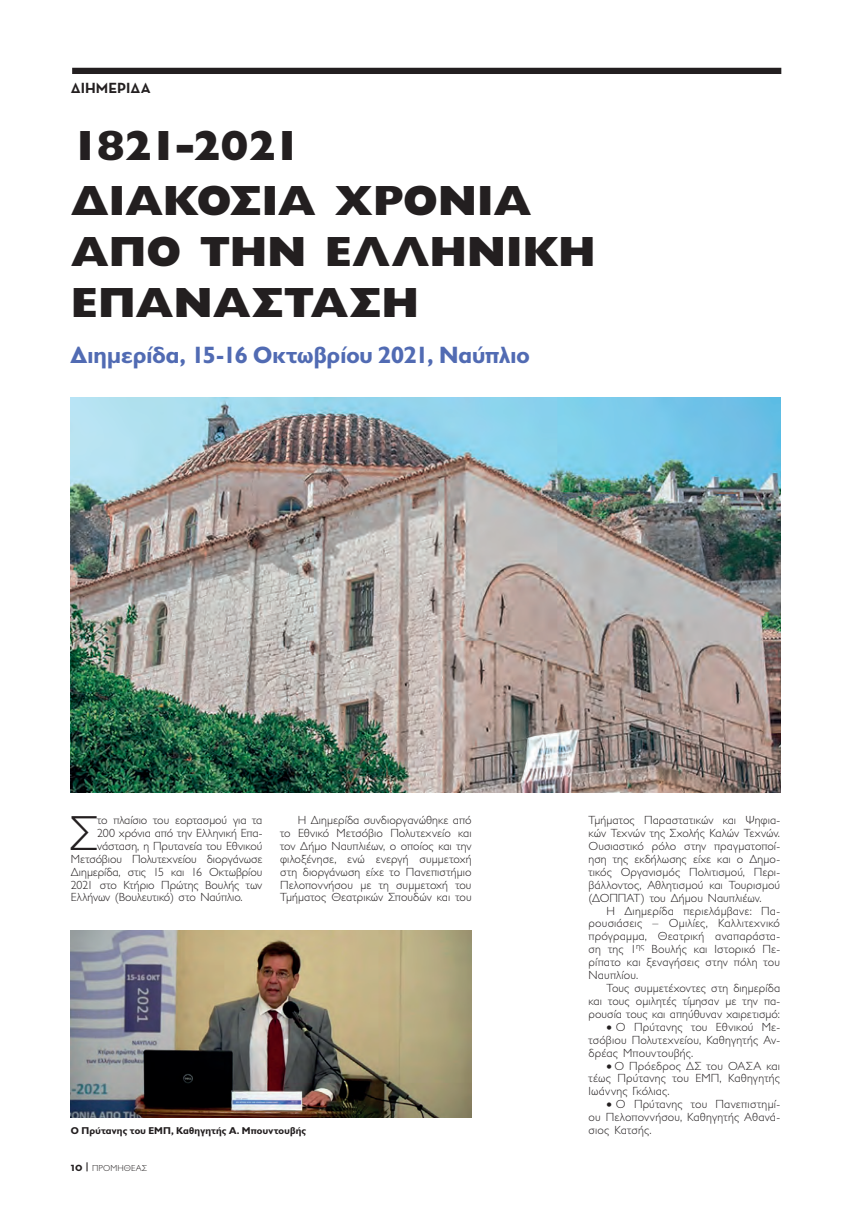
<style>
.page{position:relative;width:851px;height:1205px;background:#fff}
.page>*{position:absolute;margin:0;border:0;box-sizing:border-box;transform-origin:0 0}
.t1{font:300 49.62px "CF Jill";color:#231f20}
.t2{font:800 42.5px/54.5px "CF Jill";letter-spacing:-.005em;color:#231f20}
.t3{font:700 23.75px "CF Jill";color:#516bb3}
.t4{font:700 15px "Neutraface Text Greek";color:#231f20}
.t5{font:300 11.88px/12.9px "CF Jill";letter-spacing:.005em;color:#231f20;text-align:justify}
.t6{font:700 10px "CF Jill";letter-spacing:.015em;color:#231f20}
.t7{font:300 8.75px "CF Jill";letter-spacing:.02em;color:#231f20}
.s1{font-family:"Neutraface Text Greek";font-weight:700;font-size:11.88px}
.s2{font-family:"Neutraface Text Greek";font-weight:600;font-size:10.62px}
</style>
<div class="page">
<div style="left:72px;top:68px;width:709px;height:6px;background:#231f20"></div>
<img style="left:71px;top:398px;width:709px;height:394px">
<img style="left:71px;top:931px;width:400px;height:186px">
<p class="t4" style="left:71px;top:79px;width:81px">ΔΙΗΜΕΡΙΔΑ</p>
<h2 class="t2" style="left:71px;top:119px;width:462px">1821-2021<br>ΔΙΑΚΟΣΙΑ ΧΡΟΝΙΑ</h2>
<h2 class="t2" style="left:71px;top:226px;width:526px;line-height:51px">ΑΠΟ ΤΗΝ ΕΛΛΗΝΙΚΗ<br>ΕΠΑΝΑΣΤΑΣΗ</h2>
<h3 class="t3" style="left:71px;top:341px;width:460px">Διημερίδα, 15-16 Οκτωβρίου 2021, Ναύπλιο</h3>
<h1 class="t1" style="left:70px;top:805px;width:29px">Σ</h1>
<p class="t5" style="left:97px;top:814px;width:167px">το πλαίσιο του εορτασμού για τα</p>
<p class="t5" style="left:97px;top:826px;width:167px">200 χρόνια από την Ελληνική Επα-</p>
<p class="t5" style="left:97px;top:839px;width:167px">νάσταση, η Πρυτανεία του Εθνικού</p>
<p class="t5" style="left:71px;top:852px;width:193px">Μετσόβιου Πολυτεχνείου διοργάνωσε</p>
<p class="t5" style="left:71px;top:865px;width:193px">Διημερίδα, στις 15 και 16 Οκτωβρίου</p>
<p class="t5" style="left:71px;top:878px;width:193px">2021 στο Κτήριο Πρώτης Βουλής των</p>
<p class="t5" style="left:71px;top:891px;width:173px">Ελλήνων (Βουλευτικό) στο Ναύπλιο.</p>
<p class="t5" style="left:280px;top:814px;width:193px;text-indent:18px">Η Διημερίδα συνδιοργανώθηκε από το Εθνικό Μετσόβιο Πολυτεχνείο και τον Δήμο Ναυπλιέων, ο οποίος και την φιλοξένησε, ενώ ενεργή συμμετοχή στη διοργάνωση είχε το Πανεπιστήμιο Πελοποννήσου με τη συμμετοχή του Τμήματος Θεατρικών Σπουδών και του</p>
<p class="t6" style="left:71px;top:1125px;width:237px">Ο Πρύτανης του ΕΜΠ, Καθηγητής Α. Μπουντουβής</p>
<p class="t7" style="left:71px;top:1163px;width:78px"><span class="s1">10</span> <span class="s2">|</span> ΠΡΟΜΗΘΕΑΣ</p>
<p class="t5" style="left:588px;top:814px;width:193px">Τμήματος Παραστατικών και Ψηφια&shy;κών Τεχνών της Σχολής Καλών Τεχνών.<br>Ουσιαστικό ρόλο στην πραγματοποί&shy;ηση της εκδήλωσης είχε και ο Δημο&shy;τικός Οργανισμός Πολιτισμού, Περι&shy;βάλλοντος, Αθλητισμού και Τουρισμού (ΔΟΠΠΑΤ) του Δήμου Ναυπλιέων.</p>
<p class="t5" style="left:588px;top:904px;width:193px;text-indent:18px">Η Διημερίδα περιελάμβανε: Πα&shy;ρουσιάσεις – Ομιλίες, Καλλιτεχνικό πρόγραμμα, Θεατρική αναπαράστα&shy;ση της 1<sup>ης</sup> Βουλής και Ιστορικό Πε&shy;ρίπατο και ξεναγήσεις στην πόλη του Ναυπλίου.</p>
<p class="t5" style="left:588px;top:981px;width:193px;text-indent:18px">Τους συμμετέχοντες στη διημερίδα και τους ομιλητές τίμησαν με την πα&shy;ρουσία τους και απηύθυναν χαιρετισμό:</p>
<p class="t5" style="left:588px;top:1020px;width:193px;text-indent:18px">• Ο Πρύτανης του Εθνικού Με&shy;τσόβιου Πολυτεχνείου, Καθηγητής Αν&shy;δρέας Μπουντουβής.</p>
<p class="t5" style="left:588px;top:1059px;width:193px;text-indent:18px">• Ο Πρόεδρος ΔΣ του ΟΑΣΑ και τέως Πρύτανης του ΕΜΠ, Καθηγητής Ιωάννης Γκόλιας.</p>
<p class="t5" style="left:588px;top:1098px;width:193px;text-indent:18px">• Ο Πρύτανης του Πανεπιστημί&shy;ου Πελοποννήσου, Καθηγητής Αθανά&shy;σιος Κατσής.</p>
</div>
